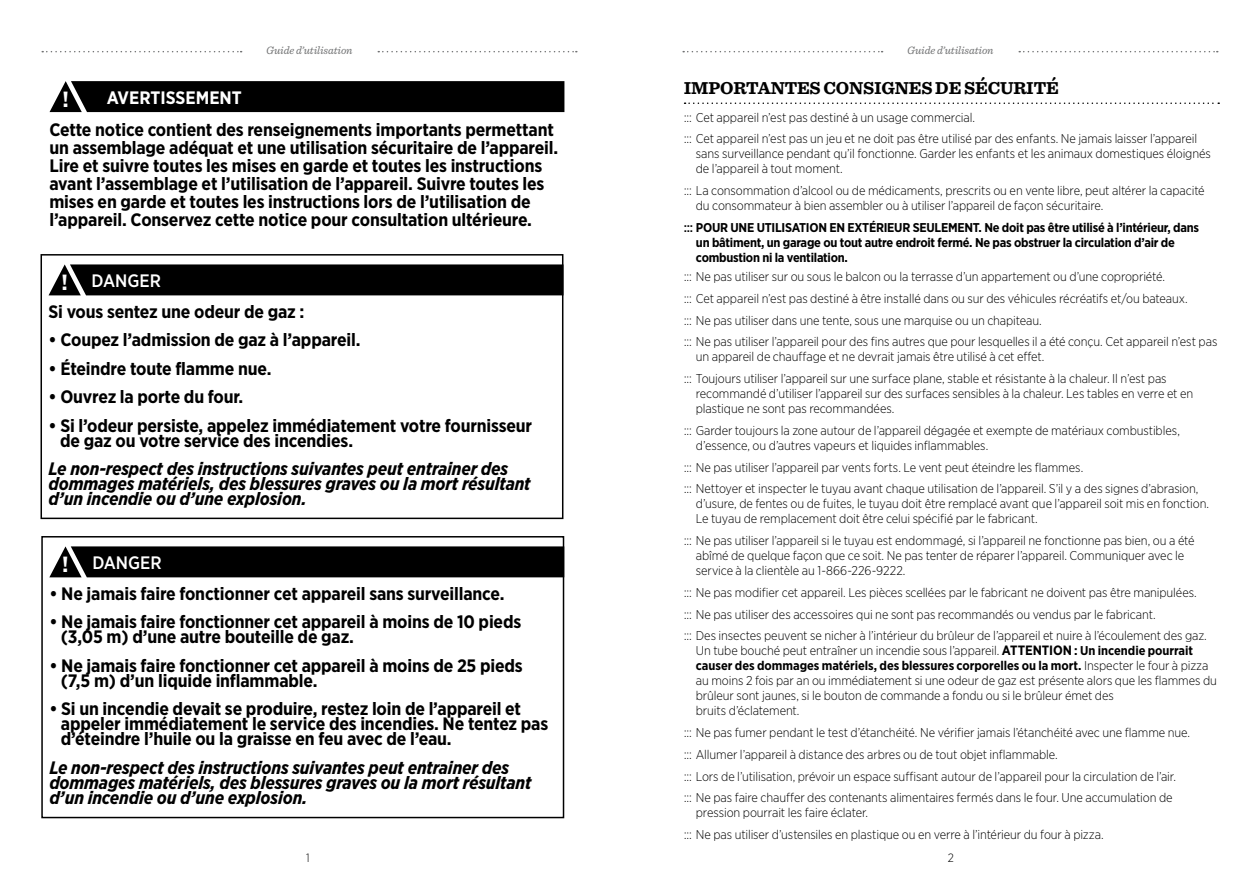
<style>
.page{position:relative;width:1259px;height:893px;background:#fff}
.page>*{position:absolute;margin:0;border:0;box-sizing:border-box;transform-origin:0 0}
.t1{font:700 21.9px "Gotham";color:#fff}
.t2{font:700 18px/15px "Gotham Narrow";letter-spacing:-.01em;color:#000}
.t3{font:italic 700 18px/15px "Gotham Narrow";letter-spacing:-.01em;color:#000}
.t4{font:700 18px "Sentinel";letter-spacing:-.01em;color:#000}
.t5{font:500 18px "Gotham Narrow";color:#fff}
.t6{font:700 18px "Gotham Narrow";color:#fff}
.t7{font:300 12.75px/21.8px "Gotham Narrow";letter-spacing:-.01em;color:#000}
.t8{font:700 12.75px/15px "Gotham Narrow";letter-spacing:-.02em;color:#000}
.t9{font:300 12px "Gotham Narrow";color:#000}
.t10{font:italic 11.25px "Sentinel";letter-spacing:-.01em;color:#707172}
.s1{font-family:"Gotham";font-weight:700;font-size:21.9px}
.s2{font-family:"Gotham"}
.s3{font-weight:500}
.s4{font-weight:700;font-size:13.5px}
.s5{font-weight:700}
</style>
<div class="page">
<svg style="left:378px;top:51px;width:199px;height:1px"></svg>
<svg style="left:42px;top:51px;width:200px;height:1px"></svg>
<svg style="left:1019px;top:51px;width:198px;height:1px"></svg>
<svg style="left:683px;top:51px;width:199px;height:1px"></svg>
<svg style="left:684px;top:102px;width:535px;height:2px"></svg>
<div style="left:49px;top:264px;width:511px;height:31px;background:#000"></div>
<div style="left:40px;top:254px;width:523px;height:265px;border:2px solid #000"></div>
<div style="left:49px;top:546px;width:512px;height:31px;background:#000"></div>
<div style="left:41px;top:536px;width:523px;height:282px;border:2px solid #000"></div>
<div style="left:50px;top:81px;width:514px;height:31px;background:#000"></div>
<p class="t10" style="left:266px;top:42px;width:88px">Guide d’utilisation</p>
<p class="t10" style="left:907px;top:42px;width:88px">Guide d’utilisation</p>
<h1 class="t1" style="left:62px;top:87px;width:9px">!</h1>
<h2 class="t6" style="left:107px;top:86px;width:137px">AVERTISSEMENT</h2>
<p class="t2" style="left:49px;top:121px;width:510px;line-height:18px">Cette notice contient des renseignements importants permettant un assemblage adéquat et une utilisation sécuritaire de l’appareil.<br>Lire et suivre toutes les mises en garde et toutes les instructions avant l’assemblage et l’utilisation de l’appareil. Suivre toutes les mises en garde et toutes les instructions lors de l’utilisation de l’appareil. Conservez cette notice pour consultation ultérieure.</p>
<h2 class="t5" style="left:61px;top:269px;width:101px"><span class="s1">!</span> DANGER</h2>
<h2 class="t2" style="left:49px;top:304px;width:257px">Si vous sentez une odeur de gaz :</h2>
<h2 class="t2" style="left:49px;top:332px;width:313px">• Coupez l’admission de gaz à l’appareil.</h2>
<h2 class="t2" style="left:49px;top:361px;width:224px">• Éteindre toute flamme nue.</h2>
<h2 class="t2" style="left:49px;top:389px;width:196px">• Ouvrez la porte du four.</h2>
<h2 class="t2" style="left:60px;top:418px;width:473px;text-indent:-12px">• Si l’odeur persiste, appelez immédiatement votre fournisseur de gaz ou votre service des incendies.</h2>
<h2 class="t3" style="left:49px;top:461px;width:483px">Le non-respect des instructions suivantes peut entrainer des dommages matériels, des blessures graves ou la mort résultant d’un incendie ou d’une explosion.</h2>
<h2 class="t5" style="left:62px;top:551px;width:101px"><span class="s1">!</span> DANGER</h2>
<h2 class="t2" style="left:49px;top:586px;width:457px">• Ne jamais faire fonctionner cet appareil sans surveillance.</h2>
<h2 class="t2" style="left:61px;top:614px;width:462px;text-indent:-12px">• Ne jamais faire fonctionner cet appareil à moins de 10 pieds (3,05 m) d’une autre bouteille de gaz.</h2>
<h2 class="t2" style="left:61px;top:658px;width:463px;text-indent:-12px">• Ne jamais faire fonctionner cet appareil à moins de 25 pieds (7,5 m) d’un liquide inflammable.</h2>
<h2 class="t2" style="left:61px;top:701px;width:489px;text-indent:-12px">• Si un incendie devait se produire, restez loin de l’appareil et appeler immédiatement le service des incendies. Ne tentez pas d’éteindre l’huile ou la graisse en feu avec de l’eau.</h2>
<h2 class="t3" style="left:49px;top:760px;width:483px">Le non-respect des instructions suivantes peut entrainer des dommages matériels, des blessures graves ou la mort résultant d’un incendie ou d’une explosion.</h2>
<h2 class="t4" style="left:684px;top:74px;width:376px">IMPORTANTES CONSIGNES DE SÉCURITÉ</h2>
<p class="t7" style="left:684px;top:106px;width:515px"><span class="s2">:</span>:: Cet appareil n’est pas destiné à un usage commercial.<br><span class="s2">:</span>:: Cet appareil n’est pas un jeu et ne doit pas être utilisé par des enfants. Ne jamais laisser l’appareil</p>
<p class="t7" style="left:696px;top:146px;width:516px;line-height:15px">sans surveillance pendant qu’il fonctionne. Garder les enfants et les animaux domestiques éloignés de l’appareil à tout moment.</p>
<p class="t7" style="left:696px;top:183px;width:510px;line-height:15px;text-indent:-12px"><span class="s2">:</span>:: La consommation d’alcool ou de médicaments, prescrits ou en vente libre, peut altérer la capacité du consommateur à bien assembler ou à utiliser l’appareil de façon sécuritaire.</p>
<p class="t8" style="left:696px;top:220px;width:504px;text-indent:-12px"><span class="s3">:::</span> POUR UNE UTILISATION EN EXTÉRIEUR SEULEMENT. Ne doit pas être utilisé à l’intérieur, dans un bâtiment, un garage ou tout autre endroit fermé. Ne pas obstruer la circulation d’air de combustion ni la ventilation.</p>
<p class="t7" style="left:684px;top:265px;width:535px"><span class="s2">:</span>:: Ne pas utiliser sur ou sous le balcon ou la terrasse d’un appartement ou d’une copropriété.<br><span class="s2">:</span>:: Cet appareil n’est pas destiné à être installé dans ou sur des véhicules récréatifs et/ou bateaux.<br><span class="s2">:</span>:: Ne pas utiliser dans une tente, sous une marquise ou un chapiteau.<br><span class="s2">:</span>:: Ne pas utiliser l’appareil pour des fins autres que pour lesquelles il a été conçu. Cet appareil n’est pas</p>
<p class="t7" style="left:684px;top:346px;width:484px;text-indent:12px">un appareil de chauffage et ne devrait jamais être utilisé à cet effet.<br><span class="s2">:</span>:: Toujours utiliser l’appareil sur une surface plane, stable et résistante à la chaleur. Il n’est pas</p>
<p class="t7" style="left:696px;top:386px;width:499px;line-height:15px">recommandé d’utiliser l’appareil sur des surfaces sensibles à la chaleur. Les tables en verre et en plastique ne sont pas recommandées.</p>
<p class="t7" style="left:696px;top:423px;width:485px;line-height:15px;text-indent:-12px"><span class="s2">:</span>:: Garder toujours la zone autour de l’appareil dégagée et exempte de matériaux combustibles, d’essence, ou d’autres vapeurs et liquides inflammables.</p>
<p class="t7" style="left:684px;top:456px;width:516px"><span class="s2">:</span>:: Ne pas utiliser l’appareil par vents forts. Le vent peut éteindre les flammes.<br><span class="s2">:</span>:: Nettoyer et inspecter le tuyau avant chaque utilisation de l’appareil. S’il y a des signes d’abrasion,</p>
<p class="t7" style="left:696px;top:496px;width:515px;line-height:15px">d’usure, de fentes ou de fuites, le tuyau doit être remplacé avant que l’appareil soit mis en fonction.<br>Le tuyau de remplacement doit être celui spécifié par le fabricant.</p>
<p class="t7" style="left:696px;top:533px;width:500px;line-height:15px;text-indent:-12px"><span class="s2">:</span>:: Ne pas utiliser l’appareil si le tuyau est endommagé, si l’appareil ne fonctionne pas bien, ou a été abîmé de quelque façon que ce soit. Ne pas tenter de réparer l’appareil. Communiquer avec le service à la clientèle au 1-866-226-9222.</p>
<p class="t7" style="left:684px;top:581px;width:524px"><span class="s2">:</span>:: Ne pas modifier cet appareil. Les pièces scellées par le fabricant ne doivent pas être manipulées. <span class="s2">:</span>:: Ne pas utiliser des accessoires qui ne sont pas recommandés ou vendus par le fabricant.<br><span class="s2">:</span>:: Des insectes peuvent se nicher à l’intérieur du brûleur de l’appareil et nuire à l’écoulement des gaz.</p>
<p class="t7" style="left:696px;top:643px;width:523px;line-height:15px">Un tube bouché peut entraîner un incendie sous l’appareil. <span class="s4">ATTENTION</span> <span class="s5">: Un incendie pourrait causer des dommages matériels, des blessures corporelles ou la mort.</span> Inspecter le four à pizza au moins 2 fois par an ou immédiatement si une odeur de gaz est présente alors que les flammes du brûleur sont jaunes, si le bouton de commande a fondu ou si le brûleur émet des<br>bruits d’éclatement.</p>
<p class="t7" style="left:684px;top:721px;width:508px"><span class="s2">:</span>:: Ne pas fumer pendant le test d’étanchéité. Ne vérifier jamais l’étanchéité avec une flamme nue. <span class="s2">:</span>:: Allumer l’appareil à distance des arbres ou de tout objet inflammable.<br><span class="s2">:</span>:: Lors de l’utilisation, prévoir un espace suffisant autour de l’appareil pour la circulation de l’air.<br><span class="s2">:</span>:: Ne pas faire chauffer des contenants alimentaires fermés dans le four. Une accumulation de</p>
<p class="t7" style="left:684px;top:802px;width:421px;text-indent:12px">pression pourrait les faire éclater.<br><span class="s2">:</span>:: Ne pas utiliser d’ustensiles en plastique ou en verre à l’intérieur du four à pizza.</p>
<p class="t9" style="left:306px;top:851px;width:5px">1</p>
<p class="t9" style="left:948px;top:851px;width:8px">2</p>
</div>
